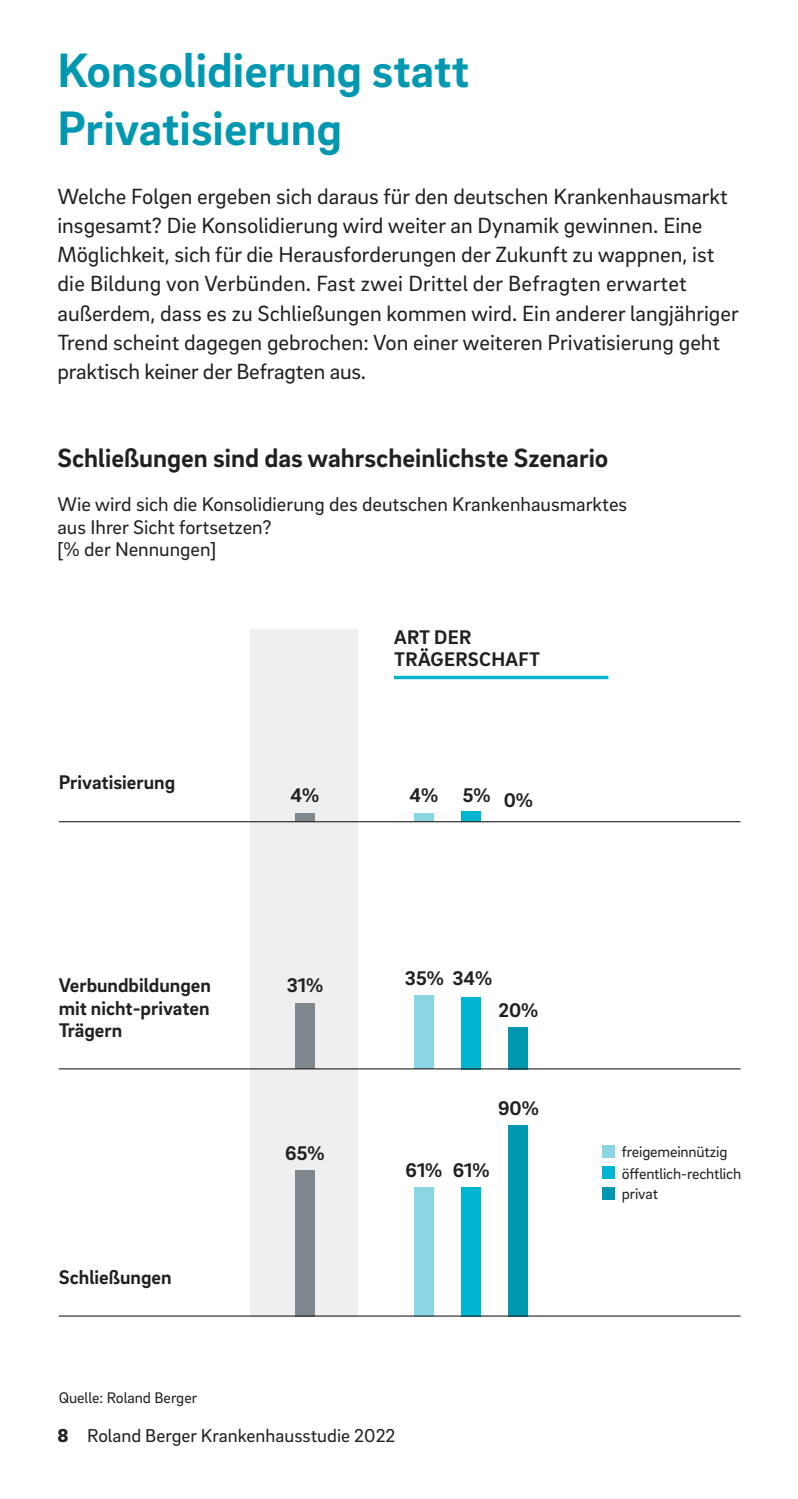
<style>
.page{position:relative;width:798px;height:1499px;background:#fff}
.page>*{position:absolute;margin:0;border:0;box-sizing:border-box;transform-origin:0 0}
.t1{font:700 49.5px/58.5px "Brix Sans";color:#0098b0}
.t2{font:700 27px "Brix Sans";color:#231f20}
.t3{font:22.5px/29.2px "Brix Sans";color:#231f20}
.t4{font:700 20.25px/22.5px "Brix Sans";color:#231f20;text-align:justify}
.t5{font:20.25px/22.5px "Brix Sans";color:#231f20}
.t6{font:19.12px "Brix Sans";color:#231f20}
.t7{font:15.75px/21.8px "Brix Sans";letter-spacing:-.01em;color:#231f20}
.s1{font-weight:900}
</style>
<div class="page">
<div style="left:250px;top:629px;width:107px;height:687px;background:#edeff1"></div>
<div style="left:295px;top:814px;width:19px;height:8px;background:#7f888f"></div>
<div style="left:461px;top:812px;width:19px;height:10px;background:#00b5d1"></div>
<div style="left:414px;top:814px;width:19px;height:8px;background:#8bd5e5"></div>
<div style="left:295px;top:1003px;width:19px;height:66px;background:#7f888f"></div>
<div style="left:461px;top:997px;width:19px;height:72px;background:#00b5d1"></div>
<div style="left:414px;top:995px;width:19px;height:74px;background:#8bd5e5"></div>
<div style="left:508px;top:1027px;width:19px;height:42px;background:#0098b0"></div>
<div style="left:295px;top:1170px;width:19px;height:146px;background:#7f888f"></div>
<div style="left:461px;top:1187px;width:19px;height:129px;background:#00b5d1"></div>
<div style="left:414px;top:1187px;width:19px;height:129px;background:#8bd5e5"></div>
<div style="left:508px;top:1125px;width:19px;height:191px;background:#0098b0"></div>
<hr style="left:59px;top:1315px;width:681px;height:1px;background:#231f20">
<hr style="left:59px;top:821px;width:681px;height:1px;background:#231f20">
<hr style="left:59px;top:1068px;width:681px;height:1px;background:#231f20">
<hr style="left:394px;top:676px;width:214px;height:3px;background:#00b5d1">
<div style="left:601px;top:1145px;width:13px;height:12px;background:#8bd5e5"></div>
<div style="left:601px;top:1166px;width:13px;height:13px;background:#00b5d1"></div>
<div style="left:601px;top:1187px;width:13px;height:13px;background:#0098b0"></div>
<h1 class="t1" style="left:57px;top:38px;width:413px">Konsolidierung statt<br>Privatisierung</h1>
<p class="t3" style="left:57px;top:181px;width:682px">Welche Folgen ergeben sich daraus für den deutschen Krankenhausmarkt insgesamt? Die Konsolidierung wird weiter an Dynamik gewinnen. Eine Möglichkeit, sich für die Herausforderungen der Zukunft zu wappnen, ist die Bildung von Verbünden. Fast zwei Drittel der Befragten erwartet außerdem, dass es zu Schließungen kommen wird. Ein anderer langjähriger Trend scheint dagegen gebrochen: Von einer weiteren Privatisierung geht praktisch keiner der Befragten aus.</p>
<p class="t2" style="left:57px;top:440px;width:552px">Schließungen sind das wahrscheinlichste Szenario</p>
<p class="t5" style="left:57px;top:492px;width:571px">Wie wird sich die Konsolidierung des deutschen Krankenhausmarktes aus Ihrer Sicht fortsetzen?<br>[% der Nennungen]</p>
<p class="t4" style="left:59px;top:770px;width:118px">Privatisierung</p>
<p class="t4" style="left:59px;top:973px;width:154px">Verbundbildungen mit nicht-privaten Trägern</p>
<p class="t4" style="left:59px;top:1265px;width:114px">Schließungen</p>
<p class="t7" style="left:59px;top:1386px;width:140px">Quelle: Roland Berger</p>
<p class="t4" style="left:394px;top:624px;width:148px">ART DER<br>TRÄGERSCHAFT</p>
<p class="t4" style="left:290px;top:783px;width:30px">4%</p>
<p class="t4" style="left:409px;top:783px;width:125px">4% 5% 0%</p>
<p class="t4" style="left:286px;top:973px;width:38px">31%</p>
<p class="t4" style="left:285px;top:1141px;width:41px">65%</p>
<p class="t4" style="left:405px;top:966px;width:89px">35% 34%</p>
<p class="t4" style="left:498px;top:998px;width:41px">20%</p>
<p class="t4" style="left:498px;top:1096px;width:42px">90%</p>
<p class="t4" style="left:405px;top:1158px;width:85px">61% 61%</p>
<p class="t6" style="left:57px;top:1423px;width:339px"><span class="s1">8</span> Roland Berger Krankenhausstudie 2022</p>
<p class="t7" style="left:621px;top:1140px;width:121px">freigemeinnützig öffentlich-rechtlich</p>
<p class="t7" style="left:621px;top:1182px;width:38px">privat</p>
</div>
